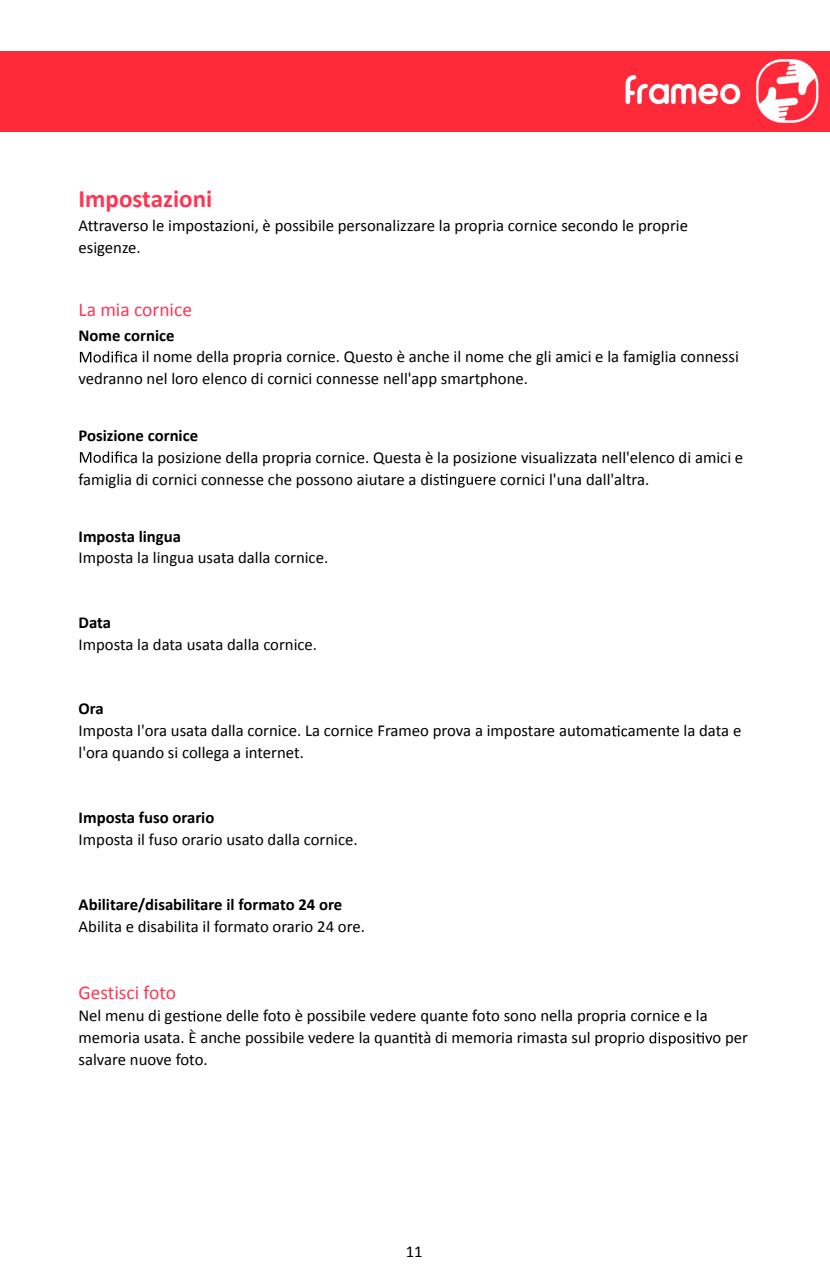
<style>
.page{position:relative;width:830px;height:1276px;background:#fff}
.page>*{position:absolute;margin:0;border:0;box-sizing:border-box;transform-origin:0 0}
.t1{font:700 24.97px "Calibri";color:#ff3653}
.t2{font:19.57px "Calibri";color:#ff3653}
.t3{font:16.65px/21.8px "Calibri";color:#000}
.t4{font:700 16.65px "Calibri";color:#000}
</style>
<div class="page">
<svg style="left:80px;top:351px;width:49px;height:11px"></svg>
<svg style="left:80px;top:451px;width:49px;height:12px"></svg>
<svg style="left:439px;top:474px;width:48px;height:13px"></svg>
<svg style="left:611px;top:725px;width:16px;height:11px"></svg>
<svg style="left:187px;top:1010px;width:34px;height:11px"></svg>
<svg style="left:408px;top:1032px;width:14px;height:11px"></svg>
<svg style="left:649px;top:1032px;width:63px;height:14px"></svg>
<div style="left:0;top:52px;width:828px;height:79px;background:#ff2a39"></div>
<h1 class="t1" style="left:78px;top:182px;width:135px">Impostazioni</h1>
<p class="t3" style="left:78px;top:214px;width:610px">Attraverso le impostazioni, è possibile personalizzare la propria cornice secondo le proprie esigenze.</p>
<p class="t2" style="left:78px;top:297px;width:115px">La mia cornice</p>
<p class="t4" style="left:78px;top:325px;width:98px">Nome cornice</p>
<p class="t3" style="left:78px;top:346px;width:661px;text-indent:52px">a il nome della propria cornice. Questo è anche il nome che gli amici e la famiglia connessi vedranno nel loro elenco di cornici connesse nell'app smartphone.</p>
<p class="t4" style="left:78px;top:425px;width:121px">Posizione cornice</p>
<p class="t3" style="left:78px;top:446px;width:666px;text-indent:52px">a la posizione della propria cornice. Questa è la posizione visualizzata nell'elenco di amici e famiglia di cornici connesse che possono aiutare a dis</p>
<p class="t3" style="left:488px;top:468px;width:163px">e cornici l'una dall'altra.</p>
<p class="t4" style="left:78px;top:525px;width:104px">Imposta lingua</p>
<p class="t3" style="left:78px;top:546px;width:251px">Imposta la lingua usata dalla cornice.</p>
<p class="t4" style="left:79px;top:611px;width:34px">Data</p>
<p class="t3" style="left:79px;top:633px;width:240px">Imposta la data usata dalla cornice.</p>
<p class="t4" style="left:79px;top:698px;width:27px">Ora</p>
<p class="t3" style="left:79px;top:720px;width:664px">Imposta l'ora usata dalla cornice. La cornice Frameo prova a impostare automa amente la data e l'ora quando si collega a internet.</p>
<p class="t4" style="left:79px;top:807px;width:137px">Imposta fuso orario</p>
<p class="t3" style="left:79px;top:828px;width:280px">Imposta il fuso orario usato dalla cornice.</p>
<p class="t4" style="left:79px;top:893px;width:265px">Abilitare/disabilitare il formato 24 ore</p>
<p class="t3" style="left:79px;top:915px;width:288px">Abilita e disabilita il formato orario 24 ore.</p>
<p class="t2" style="left:78px;top:980px;width:99px">Gestisci foto</p>
<p class="t3" style="left:78px;top:1005px;width:110px">Nel menu di ges</p>
<p class="t3" style="left:78px;top:1005px;width:630px;text-indent:148px">delle foto è possibile vedere quante foto sono nella propria cornice e la memoria usata. È anche possibile vedere la quan à di memoria rimasta sul proprio</p>
<p class="t3" style="left:712px;top:1027px;width:37px">o per</p>
<p class="t3" style="left:78px;top:1049px;width:131px">salvare nuove foto.</p>
<p class="t3" style="left:405px;top:1240px;width:18px">11</p>
</div>
